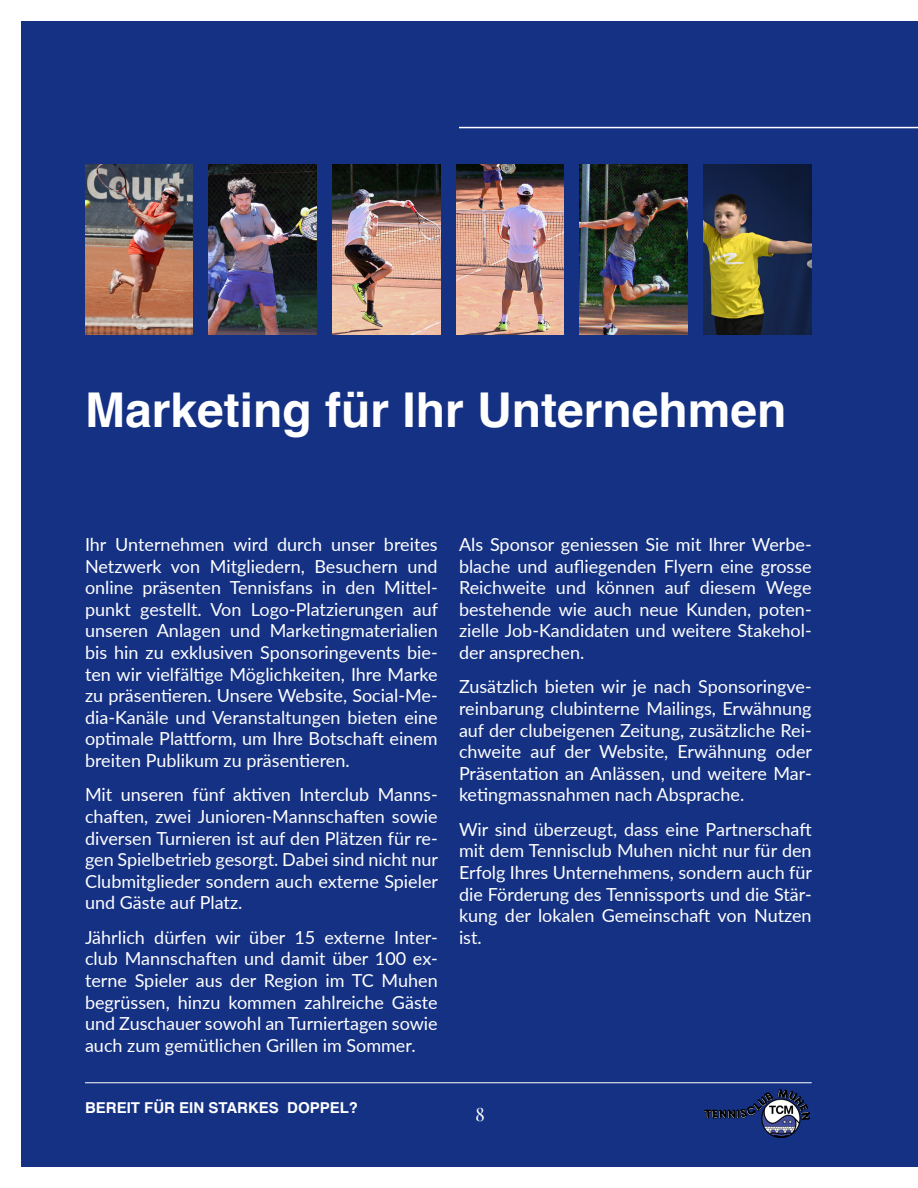
<style>
.page{position:relative;width:918px;height:1188px;background:#fff}
.page>*{position:absolute;margin:0;border:0;box-sizing:border-box;transform-origin:0 0}
.t1{font:700 48px "Helvetica";color:#fff}
.t2{font:18px/21.6px "Lato";color:#fff;text-align:justify}
.t3{font:18px "Playfair Display";color:#fff}
.t4{font:700 15px "Helvetica";color:#fff}
</style>
<div class="page">
<div style="left:21px;top:21px;width:897px;height:1146px;background:#153184"></div>
<hr style="left:459px;top:127px;width:459px;height:1px;background:#fff">
<img style="left:85px;top:164px;width:108px;height:170px">
<img style="left:209px;top:164px;width:107px;height:170px">
<img style="left:332px;top:164px;width:108px;height:170px">
<img style="left:456px;top:164px;width:108px;height:170px">
<img style="left:580px;top:164px;width:107px;height:170px">
<img style="left:703px;top:164px;width:108px;height:170px">
<img style="left:704px;top:1089px;width:105px;height:49px">
<hr style="left:85px;top:1082px;width:727px;height:1px;background:#fff">
<p class="t1" style="left:85px;top:381px;width:703px">Marketing für Ihr Unternehmen</p>
<p class="t2" style="left:85px;top:533px;width:355px">Ihr Unternehmen wird durch unser breites Netzwerk von Mitgliedern, Besuchern und online präsenten Tennisfans in den Mittel&shy;punkt gestellt. Von Logo-Platzierungen auf unseren Anlagen und Marketingmaterialien bis hin zu exklusiven Sponsoringevents bie&shy;ten wir vielfältige Möglichkeiten, Ihre Marke zu präsentieren. Unsere Website, Social-Me&shy;dia-Kanäle und Veranstaltungen bieten eine optimale Plattform, um Ihre Botschaft einem breiten Publikum zu präsentieren.</p>
<p class="t2" style="left:85px;top:783px;width:355px">Mit unseren fünf aktiven Interclub Manns&shy;chaften, zwei Junioren-Mannschaften sowie diversen Turnieren ist auf den Plätzen für re&shy;gen Spielbetrieb gesorgt. Dabei sind nicht nur Clubmitglieder sondern auch externe Spieler und Gäste auf Platz.</p>
<p class="t2" style="left:85px;top:926px;width:354px">Jährlich dürfen wir über 15 externe Inter&shy;club Mannschaften und damit über 100 ex&shy;terne Spieler aus der Region im TC Muhen begrüssen, hinzu kommen zahlreiche Gäste und Zuschauer sowohl an Turniertagen sowie auch zum gemütlichen Grillen im Sommer.</p>
<p class="t4" style="left:85px;top:1098px;width:275px">BEREIT FÜR EIN STARKES DOPPEL?</p>
<p class="t2" style="left:459px;top:533px;width:354px">Als Sponsor geniessen Sie mit Ihrer Werbe&shy;blache und aufliegenden Flyern eine grosse Reichweite und können auf diesem Wege bestehende wie auch neue Kunden, poten&shy;zielle Job-Kandidaten und weitere Stakehol&shy;der ansprechen.</p>
<p class="t2" style="left:459px;top:675px;width:355px">Zusätzlich bieten wir je nach Sponsoringve&shy;reinbarung clubinterne Mailings, Erwähnung auf der clubeigenen Zeitung, zusätzliche Rei&shy;chweite auf der Website, Erwähnung oder Präsentation an Anlässen, und weitere Mar&shy;ketingmassnahmen nach Absprache.</p>
<p class="t2" style="left:459px;top:818px;width:355px">Wir sind überzeugt, dass eine Partnerschaft mit dem Tennisclub Muhen nicht nur für den Erfolg Ihres Unternehmens, sondern auch für die Förderung des Tennissports und die Stär&shy;kung der lokalen Gemeinschaft von Nutzen ist.</p>
<p class="t3" style="left:476px;top:1103px;width:11px">8</p>
</div>
